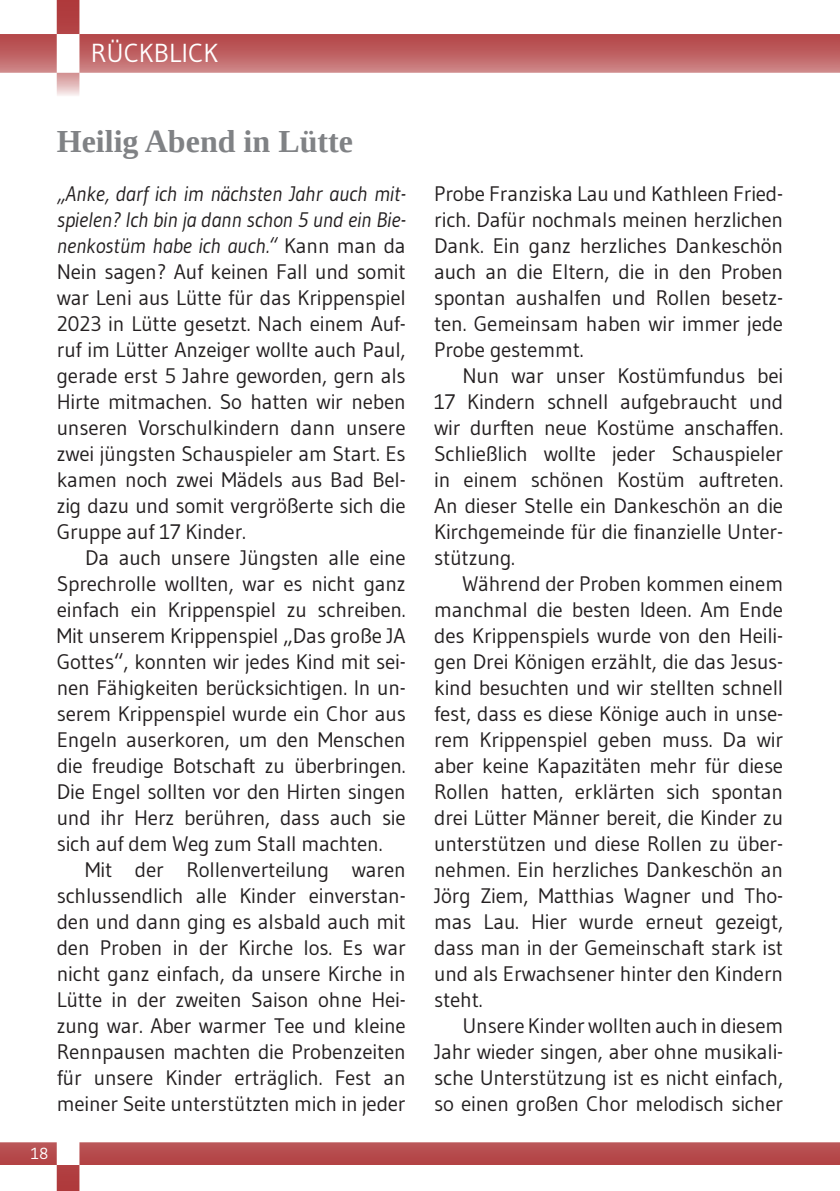
<style>
.page{position:relative;width:840px;height:1191px;background:#fff}
.page>*{position:absolute;margin:0;border:0;box-sizing:border-box;transform-origin:0 0}
.t1{font:700 32px "Tinos";color:#808285}
.t2{font:26px "Gudea";color:#fff}
.t3{font:21px/26px "Gudea";letter-spacing:-.01em;color:#231f20;text-align:justify}
.t4{font:16px "Gudea";color:#fff}
.s1{font-style:italic}
</style>
<div class="page">
<svg style="left:0;top:1142px;width:839px;height:49px"></svg>
<svg style="left:0;top:0;width:839px;height:96px"></svg>
<p class="t2" style="left:91px;top:37px;width:129px">RÜCKBLICK</p>
<h1 class="t1" style="left:57px;top:120px;width:298px">Heilig Abend in Lütte</h1>
<p class="t3" style="left:57px;top:180px;width:350px"><span class="s1">„Anke, darf ich im nächsten Jahr auch mit&shy;spielen? Ich bin ja dann schon 5 und ein Bie&shy;nenkostüm habe ich auch.“</span> Kann man da Nein sagen? Auf keinen Fall und somit war Leni aus Lütte für das Krippenspiel 2023 in Lütte gesetzt. Nach einem Auf&shy;ruf im Lütter Anzeiger wollte auch Paul, gerade erst 5 Jahre geworden, gern als Hirte mitmachen. So hatten wir neben unseren Vorschulkindern dann unsere zwei jüngsten Schauspieler am Start. Es kamen noch zwei Mädels aus Bad Bel&shy;zig dazu und somit vergrößerte sich die Gruppe auf 17 Kinder.</p>
<p class="t3" style="left:57px;top:544px;width:350px;text-indent:28px">Da auch unsere Jüngsten alle eine Sprechrolle wollten, war es nicht ganz einfach ein Krippenspiel zu schreiben.<br>Mit unserem Krippenspiel „Das große JA Gottes“, konnten wir jedes Kind mit sei&shy;nen Fähigkeiten berücksichtigen. In un&shy;serem Krippenspiel wurde ein Chor aus Engeln auserkoren, um den Menschen die freudige Botschaft zu überbringen.<br>Die Engel sollten vor den Hirten singen und ihr Herz berühren, dass auch sie sich auf dem Weg zum Stall machten.</p>
<p class="t3" style="left:57px;top:856px;width:350px;text-indent:28px">Mit der Rollenverteilung waren schlussendlich alle Kinder einverstan&shy;den und dann ging es alsbald auch mit den Proben in der Kirche los. Es war nicht ganz einfach, da unsere Kirche in Lütte in der zweiten Saison ohne Hei&shy;zung war. Aber warmer Tee und kleine Rennpausen machten die Probenzeiten für unsere Kinder erträglich. Fest an meiner Seite unterstützten mich in jeder</p>
<p class="t4" style="left:31px;top:1143px;width:19px">18</p>
<p class="t3" style="left:434px;top:180px;width:350px">Probe Franziska Lau und Kathleen Fried&shy;rich. Dafür nochmals meinen herzlichen Dank. Ein ganz herzliches Dankeschön auch an die Eltern, die in den Proben spontan aushalfen und Rollen besetz&shy;ten. Gemeinsam haben wir immer jede Probe gestemmt.</p>
<p class="t3" style="left:434px;top:362px;width:350px;text-indent:28px">Nun war unser Kostümfundus bei 17 Kindern schnell aufgebraucht und wir durften neue Kostüme anschaffen.<br>Schließlich wollte jeder Schauspieler in einem schönen Kostüm auftreten.<br>An dieser Stelle ein Dankeschön an die Kirchgemeinde für die finanzielle Unter&shy;stützung.</p>
<p class="t3" style="left:434px;top:570px;width:350px;text-indent:28px">Während der Proben kommen einem manchmal die besten Ideen. Am Ende des Krippenspiels wurde von den Heili&shy;gen Drei Königen erzählt, die das Jesus&shy;kind besuchten und wir stellten schnell fest, dass es diese Könige auch in unse&shy;rem Krippenspiel geben muss. Da wir aber keine Kapazitäten mehr für diese Rollen hatten, erklärten sich spontan drei Lütter Männer bereit, die Kinder zu unterstützen und diese Rollen zu über&shy;nehmen. Ein herzliches Dankeschön an Jörg Ziem, Matthias Wagner und Tho&shy;mas Lau. Hier wurde erneut gezeigt, dass man in der Gemeinschaft stark ist und als Erwachsener hinter den Kindern steht.</p>
<p class="t3" style="left:434px;top:1012px;width:350px;text-indent:28px">Unsere Kinder wollten auch in diesem Jahr wieder singen, aber ohne musikali&shy;sche Unterstützung ist es nicht einfach, so einen großen Chor melodisch sicher</p>
</div>
